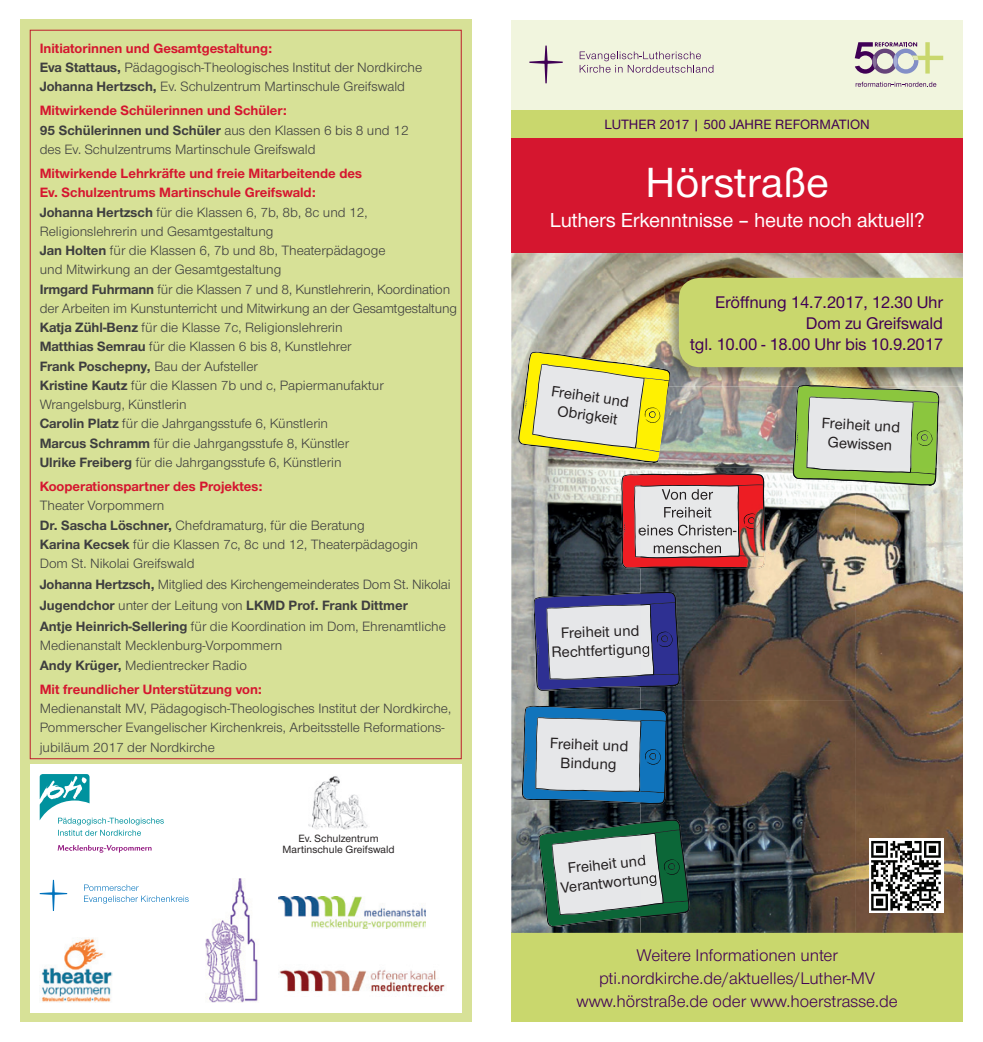
<style>
.page{position:relative;width:983px;height:1042px;background:#fff}
.page>*{position:absolute;margin:0;border:0;box-sizing:border-box;transform-origin:0 0}
.t1{font:500 43.75px "Nordelbica";color:#fff}
.t2{font:500 21px "Nordelbica";letter-spacing:-.01em;color:#fff}
.t3{font:17.5px/22.8px "Nordelbica";color:#400055;text-align:center}
.t4{font:500 17.5px/21px "Nordelbica";letter-spacing:-.01em;color:#400055;text-align:right}
.t5{font:500 15.58px/18.7px "Nordelbica";color:#231f20;text-align:center}
.t6{font:14px/19.2px "Nordelbica";color:#3e3e3f}
.t7{font:700 14px "Nordelbica";color:#d5162f}
.t8{font:500 14px "Nordelbica";color:#400055}
.t9{font:500 10.85px/10.8px "Nordelbica";color:#231f20;text-align:center}
.s1{font-weight:700;color:#d5162f}
.s2{font-weight:700}
</style>
<div class="page">
<div style="left:511px;top:109px;width:451px;height:30px;background:#c9d76d"></div>
<div style="left:511px;top:20px;width:451px;height:89px;background:#f1f5de"></div>
<svg style="left:579px;top:52px;width:134px;height:21px"></svg>
<svg style="left:529px;top:46px;width:33px;height:37px"></svg>
<div style="left:511px;top:139px;width:451px;height:114px;background:#d5162f"></div>
<svg style="left:855px;top:82px;width:81px;height:5px"></svg>
<svg style="left:854px;top:42px;width:89px;height:32px"></svg>
<div style="left:511px;top:933px;width:451px;height:89px;background:#c9d76d"></div>
<img style="left:511px;top:253px;width:451px;height:680px">
<div style="left:20px;top:20px;width:451px;height:1002px;background:#d7e197"></div>
<div style="left:30px;top:764px;width:431px;height:248px;background:#fff"></div>
<img style="left:855px;top:468px;width:107px;height:465px">
<img style="left:640px;top:468px;width:175px;height:124px">
<img style="left:640px;top:700px;width:215px;height:233px">
<svg style="left:621px;top:473px;width:144px;height:95px;background:#ce8081"></svg>
<img style="left:676px;top:507px;width:35px;height:11px">
<img style="left:640px;top:525px;width:76px;height:10px">
<img style="left:716px;top:527px;width:20px;height:8px">
<img style="left:653px;top:543px;width:67px;height:10px">
<svg style="left:521px;top:706px;width:146px;height:98px;background:#82a7c3"></svg>
<svg style="left:533px;top:592px;width:146px;height:99px;background:#8b8db2"></svg>
<img style="left:640px;top:643px;width:9px;height:14px">
<svg style="left:538px;top:819px;width:151px;height:108px;background:#749386"></svg>
<img style="left:640px;top:873px;width:16px;height:14px">
<img style="left:664px;top:277px;width:298px;height:109px">
<svg style="left:792px;top:385px;width:147px;height:101px;background:#b7cc9d"></svg>
<img style="left:798px;top:385px;width:38px;height:1px">
<svg style="left:518px;top:352px;width:152px;height:111px;background:#d8d488"></svg>
<img style="left:664px;top:369px;width:6px;height:17px">
<div style="left:678px;top:278px;width:284px;height:89px;background:#c9d76d"></div>
<div style="left:868px;top:838px;width:75px;height:75px;background:#fff"></div>
<svg style="left:871px;top:841px;width:69px;height:69px"></svg>
<svg style="left:58px;top:845px;width:94px;height:8px"></svg>
<svg style="left:40px;top:774px;width:124px;height:62px"></svg>
<img style="left:41px;top:938px;width:71px;height:64px">
<img style="left:308px;top:776px;width:60px;height:54px">
<svg style="left:40px;top:880px;width:27px;height:31px"></svg>
<svg style="left:84px;top:884px;width:105px;height:19px"></svg>
<img style="left:278px;top:970px;width:167px;height:22px">
<img style="left:278px;top:896px;width:148px;height:32px">
<img style="left:205px;top:878px;width:53px;height:124px">
<p class="t6" style="left:40px;top:39px;width:384px"><span class="s1">Initiatorinnen und Gesamtgestaltung:<br></span><span class="s2">Eva Stattaus,</span> Pädagogisch-Theologisches Institut der Nordkirche<br><span class="s2">Johanna Hertzsch,</span> Ev. Schulzentrum Martinschule Greifswald</p>
<p class="t6" style="left:40px;top:101px;width:370px"><span class="s1">Mitwirkende Schülerinnen und Schüler:<br></span><span class="s2">95 Schülerinnen und Schüler</span> aus den Klassen 6 bis 8 und 12 des Ev. Schulzentrums Martinschule Greifswald</p>
<p class="t6" style="left:40px;top:164px;width:419px"><span class="s1">Mitwirkende Lehrkräfte und freie Mitarbeitende des<br>Ev. Schulzentrums Martinschule Greifswald:<br></span><span class="s2">Johanna Hertzsch</span> für die Klassen 6, 7b, 8b, 8c und 12, Religionslehrerin und Gesamtgestaltung<br><span class="s2">Jan Holten</span> für die Klassen 6, 7b und 8b, Theaterpädagoge<br>und Mitwirkung an der Gesamtgestaltung<br><span class="s2">Irmgard Fuhrmann</span> für die Klassen 7 und 8, Kunstlehrerin, Koordination der Arbeiten im Kunstunterricht und Mitwirkung an der Gesamtgestaltung <span class="s2">Katja Zühl-Benz</span> für die Klasse 7c, Religionslehrerin<br><span class="s2">Matthias Semrau</span> für die Klassen 6 bis 8, Kunstlehrer<br><span class="s2">Frank Poschepny,</span> Bau der Aufsteller<br><span class="s2">Kristine Kautz</span> für die Klassen 7b und c, Papiermanufaktur Wrangelsburg, Künstlerin<br><span class="s2">Carolin Platz</span> für die Jahrgangsstufe 6, Künstlerin<br><span class="s2">Marcus Schramm</span> für die Jahrgangsstufe 8, Künstler<br><span class="s2">Ulrike Freiberg</span> für die Jahrgangsstufe 6, Künstlerin</p>
<p class="t7" style="left:40px;top:478px;width:224px">Kooperationspartner des Projektes:</p>
<p class="t6" style="left:40px;top:496px;width:380px">Theater Vorpommern<br><span class="s2">Dr. Sascha Löschner,</span> Chefdramaturg, für die Beratung<br><span class="s2">Karina Kecsek</span> für die Klassen 7c, 8c und 12, Theaterpädagogin Dom St. Nikolai Greifswald</p>
<p class="t6" style="left:40px;top:574px;width:412px;line-height:21px"><span class="s2">Johanna Hertzsch,</span> Mitglied des Kirchengemeinderates Dom St. Nikolai<br><span class="s2">Jugendchor</span> unter der Leitung von <span class="s2">LKMD Prof. Frank Dittmer<br>Antje Heinrich-Sellering</span> für die Koordination im Dom, Ehrenamtliche</p>
<p class="t6" style="left:40px;top:636px;width:244px">Medienanstalt Mecklenburg-Vorpommern<br><span class="s2">Andy Krüger,</span> Medientrecker Radio</p>
<p class="t7" style="left:40px;top:681px;width:224px">Mit freundlicher Unterstützung von:</p>
<p class="t6" style="left:40px;top:699px;width:413px">Medienanstalt MV, Pädagogisch-Theologisches Institut der Nordkirche,<br>Pommerscher Evangelischer Kirchenkreis, Arbeitsstelle Reformations&shy;jubiläum 2017 der Nordkirche</p>
<p class="t9" style="left:282px;top:832px;width:114px">Ev. Schulzentrum<br>Martinschule Greifswald</p>
<p class="t8" style="left:604px;top:116px;width:267px">LUTHER 2017 | 500 JAHRE REFORMATION</p>
<h1 class="t1" style="left:645px;top:157px;width:185px">Hörstraße</h1>
<h2 class="t2" style="left:549px;top:208px;width:376px">Luthers Erkenntnisse – heute noch aktuell?</h2>
<p class="t5" style="left:552px;top:381px;width:80px;rotate:8deg">Freiheit und<br>Obrigkeit</p>
<p class="t4" style="left:690px;top:292px;width:254px">Eröffnung 14.7.2017, 12.30 Uhr<br>Dom zu Greifswald<br>tgl. 10.00 - 18.00 Uhr bis 10.9.2017</p>
<p class="t5" style="left:822px;top:413px;width:80px;rotate:3deg">Freiheit und<br>Gewissen</p>
<p class="t5" style="left:550px;top:624px;width:100px;rotate:-2deg">Freiheit und<br>Rechtfertigung</p>
<p class="t5" style="left:550px;top:734px;width:80px;rotate:2deg">Freiheit und<br>Bindung</p>
<p class="t5" style="left:557px;top:859px;width:99px;rotate:-6deg">Freiheit und<br>Verantwortung</p>
<p class="t3" style="left:576px;top:944px;width:322px">Weitere Informationen unter pti.nordkirche.de/aktuelles/Luther-MV www.hörstraße.de oder www.hoerstrasse.de</p>
</div>
